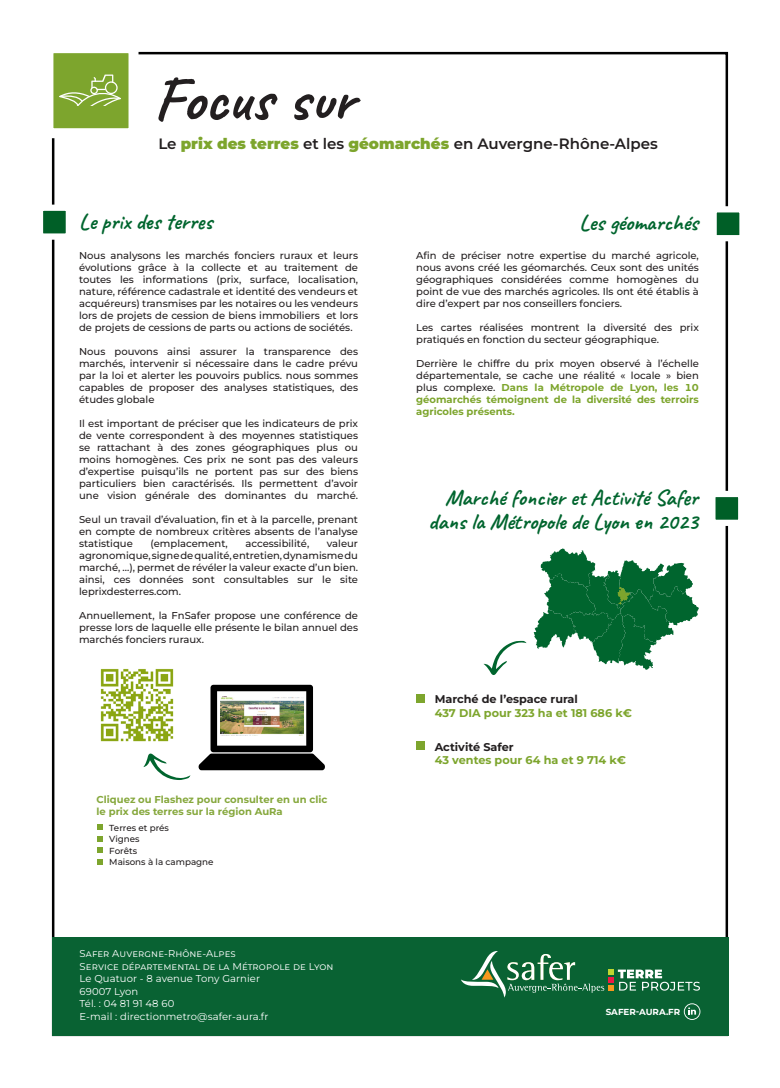
<style>
.page{position:relative;width:780px;height:1088px;background:#fff}
.page>*{position:absolute;margin:0;border:0;box-sizing:border-box;transform-origin:0 0}
.t1{font:700 62.5px "Caveat";color:#231f20}
.t2{font:700 22.5px "Caveat";color:#00652e}
.t3{font:600 15px "Montserrat";color:#231f20}
.t4{font:700 11.25px "Montserrat";color:#7da52d}
.t5{font:700 11.25px "Montserrat";color:#231f20}
.t6{font:500 10px/12px "Montserrat";color:#231f20;text-align:justify}
.t7{font:10px/12.5px "Montserrat";letter-spacing:.01em;color:#fff}
.t8{font:700 10px "Montserrat";color:#86a83d}
.t9{font:500 8.75px "Montserrat";color:#231f20}
.t10{font:700 8.75px "Montserrat";color:#fff}
.s1{font-weight:900;color:#7da52d}
.s2{font-weight:700;color:#7da52d}
</style>
<div class="page">
<div style="left:43px;top:43px;width:95px;height:95px;background:#7da52d;border:10px solid #fff"></div>
<div style="left:710px;top:206px;width:35px;height:35px;background:#005f27;border:6px solid #fff"></div>
<div style="left:52px;top:938px;width:676px;height:98px;background:#096233"></div>
<svg style="left:461px;top:951px;width:239px;height:46px"></svg>
<svg style="left:683px;top:1003px;width:17px;height:17px"></svg>
<svg style="left:59px;top:75px;width:62px;height:30px"></svg>
<div style="left:709px;top:491px;width:35px;height:35px;background:#005f27;border:6px solid #fff"></div>
<div style="left:415px;top:694px;width:9px;height:9px;background:#7da52d"></div>
<div style="left:415px;top:741px;width:9px;height:9px;background:#7da52d"></div>
<svg style="left:483px;top:641px;width:43px;height:34px"></svg>
<img style="left:100px;top:668px;width:74px;height:74px">
<div style="left:37px;top:205px;width:35px;height:35px;background:#005f27;border:6px solid #fff"></div>
<svg style="left:198px;top:685px;width:127px;height:85px"></svg>
<img style="left:221px;top:697px;width:82px;height:38px">
<svg style="left:143px;top:753px;width:47px;height:27px"></svg>
<svg style="left:98px;top:824px;width:5px;height:5px"></svg>
<svg style="left:98px;top:836px;width:5px;height:5px"></svg>
<svg style="left:98px;top:847px;width:5px;height:5px"></svg>
<svg style="left:98px;top:859px;width:5px;height:5px"></svg>
<svg style="left:533px;top:548px;width:166px;height:122px"></svg>
<p class="t1" style="left:154px;top:60px;width:202px">Focus sur</p>
<p class="t3" style="left:158px;top:134px;width:501px">Le <span class="s1">prix des terres</span> et les <span class="s1">géomarchés</span> en Auvergne-Rhône-Alpes</p>
<p class="t2" style="left:79px;top:207px;width:135px">Le prix des terres</p>
<p class="t6" style="left:79px;top:249px;width:280px">Nous analysons les marchés fonciers ruraux et leurs évolutions grâce à la collecte et au traitement de toutes les informations (prix, surface, localisation, nature, référence cadastrale et identité des vendeurs et acquéreurs) transmises par les notaires ou les vendeurs lors de projets de cession de biens immobiliers et lors de projets de cessions de parts ou actions de sociétés.</p>
<p class="t6" style="left:79px;top:345px;width:280px">Nous pouvons ainsi assurer la transparence des marchés, intervenir si nécessaire dans le cadre prévu par la loi et alerter les pouvoirs publics. nous sommes capables de proposer des analyses statistiques, des études globale</p>
<p class="t6" style="left:79px;top:417px;width:280px">Il est important de préciser que les indicateurs de prix de vente correspondent à des moyennes statistiques se rattachant à des zones géographiques plus ou moins homogènes. Ces prix ne sont pas des valeurs d’expertise puisqu’ils ne portent pas sur des biens particuliers bien caractérisés. Ils permettent d’avoir une vision générale des dominantes du marché.</p>
<p class="t6" style="left:79px;top:513px;width:280px">Seul un travail d’évaluation, fin et à la parcelle, prenant en compte de nombreux critères absents de l’analyse statistique</p>
<p class="t6" style="left:150px;top:537px;width:79px">(emplacement,</p>
<p class="t6" style="left:245px;top:537px;width:65px">accessibilité,</p>
<p class="t6" style="left:79px;top:537px;width:280px;text-indent:248px">valeur agronomique, signe de qualité, entretien, dynamisme du marché, …), permet de révéler la valeur exacte d’un bien. ainsi, ces données sont consultables sur le site leprixdesterres.com.</p>
<p class="t6" style="left:79px;top:609px;width:280px">Annuellement, la FnSafer propose une conférence de presse lors de laquelle elle présente le bilan annuel des marchés fonciers ruraux.</p>
<p class="t8" style="left:97px;top:793px;width:232px">Cliquez ou Flashez pour consulter en un clic</p>
<p class="t8" style="left:97px;top:805px;width:187px">le prix des terres sur la région AuRa</p>
<p class="t9" style="left:109px;top:822px;width:61px">Terres et prés</p>
<p class="t9" style="left:109px;top:833px;width:32px">Vignes</p>
<p class="t9" style="left:109px;top:845px;width:29px">Forêts</p>
<p class="t9" style="left:109px;top:856px;width:106px">Maisons à la campagne</p>
<p class="t7" style="left:80px;top:947px;width:255px">Safer Auvergne-Rhône-Alpes<br>Service départemental de la Métropole de Lyon</p>
<p class="t7" style="left:80px;top:972px;width:182px">Le Quatuor - 8 avenue Tony Garnier</p>
<p class="t7" style="left:80px;top:985px;width:60px">69007 Lyon</p>
<p class="t7" style="left:80px;top:997px;width:96px">Tél. : 04 81 91 48 60</p>
<p class="t7" style="left:80px;top:1010px;width:190px">E-mail : directionmetro@safer-aura.fr</p>
<p class="t2" style="left:579px;top:208px;width:120px">Les géomarchés</p>
<p class="t6" style="left:416px;top:249px;width:284px">Afin de préciser notre expertise du marché agricole, nous avons créé les géomarchés. Ceux sont des unités géographiques considérées comme homogènes du point de vue des marchés agricoles. Ils ont été établis à dire d’expert par nos conseillers fonciers.</p>
<p class="t6" style="left:416px;top:321px;width:284px">Les cartes réalisées montrent la diversité des prix pratiqués en fonction du secteur géographique.</p>
<p class="t6" style="left:416px;top:357px;width:284px">Derrière le chiffre du prix moyen observé à l’échelle départementale, se cache une réalité « locale » bien plus complexe. <span class="s2">Dans la Métropole de Lyon, les 10 géomarchés témoignent de la diversité des terroirs agricoles présents.</span></p>
<p class="t2" style="left:445px;top:484px;width:254px">Marché foncier et Activité Safer</p>
<p class="t2" style="left:428px;top:507px;width:271px">dans la Métropole de Lyon en 2023</p>
<p class="t5" style="left:434px;top:692px;width:145px">Marché de l’espace rural</p>
<p class="t4" style="left:434px;top:705px;width:199px">437 DIA pour 323 ha et 181 686 k€</p>
<p class="t5" style="left:434px;top:739px;width:81px">Activité Safer</p>
<p class="t4" style="left:434px;top:752px;width:193px">43 ventes pour 64 ha et 9 714 k€</p>
<p class="t10" style="left:605px;top:1006px;width:76px">SAFER-AURA.FR</p>
</div>
